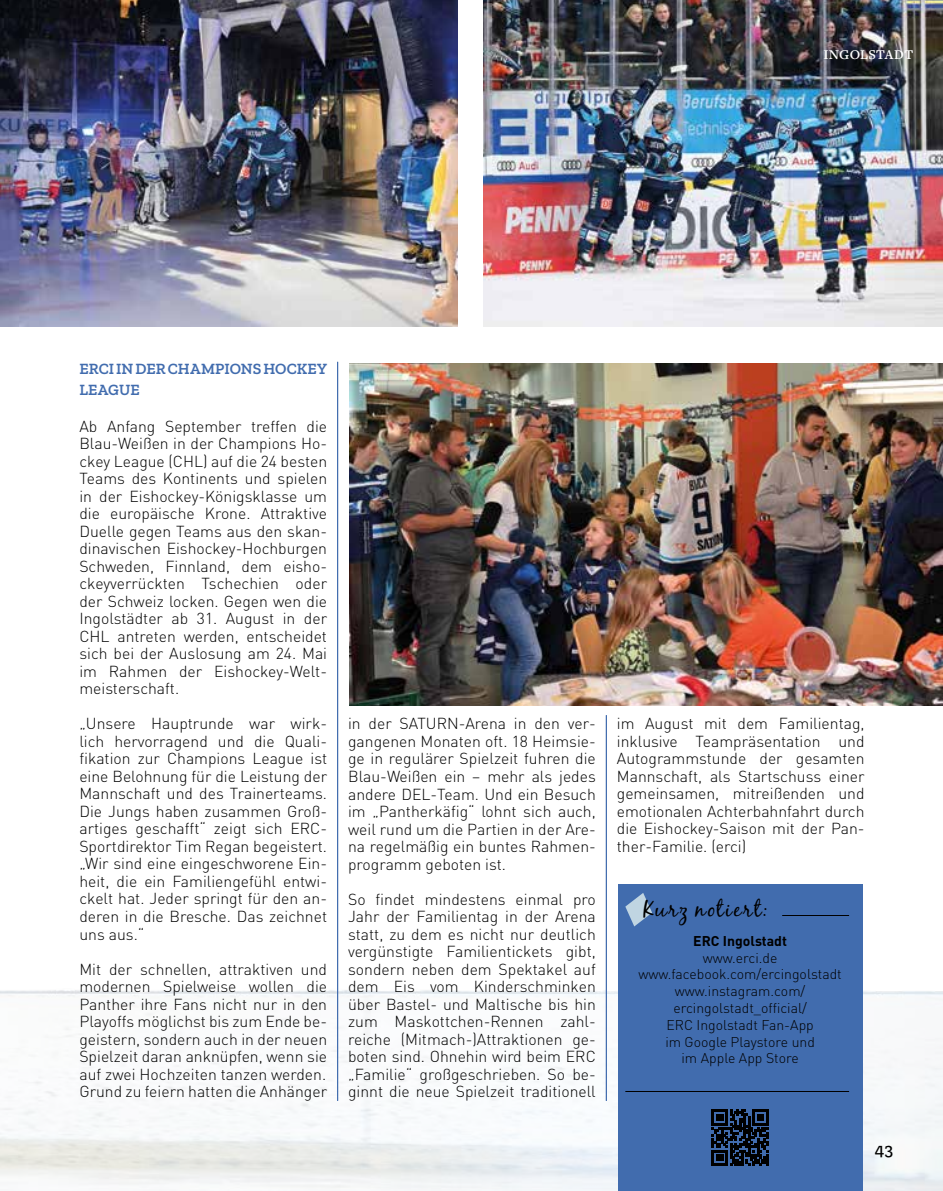
<style>
.page{position:relative;width:943px;height:1191px;background:#fff}
.page>*{position:absolute;margin:0;border:0;box-sizing:border-box;transform-origin:0 0}
.t1{font:22.75px "Black Jack";letter-spacing:.09em;color:#000}
.t2{font:500 17.5px "Zilla Slab";color:#000}
.t3{font:300 15.75px/17.5px "DIN Pro";color:#000;text-align:justify}
.t4{font:600 15.75px/21px "Zilla Slab";color:#416cae}
.t5{font:300 14px/16.8px "DIN Pro";color:#000;text-align:center}
.t6{font:700 14px "DIN Pro";color:#000}
.t7{font:600 14px "Freight Text Pro";letter-spacing:.02em;color:#fff}
</style>
<div class="page">
<img style="left:0;top:927px;width:943px;height:264px">
<div style="left:618px;top:884px;width:245px;height:307px;background:#416cae"></div>
<hr style="left:782px;top:915px;width:67px;height:1px;background:#000">
<svg style="left:625px;top:893px;width:27px;height:33px"></svg>
<svg style="left:712px;top:1109px;width:56px;height:56px"></svg>
<hr style="left:625px;top:1091px;width:224px;height:1px;background:#000">
<hr style="left:337px;top:362px;width:1px;height:738px;background:#416cae">
<hr style="left:606px;top:715px;width:1px;height:385px;background:#416cae">
<img style="left:0;top:0;width:1px;height:623px">
<img style="left:1px;top:0;width:457px;height:327px">
<img style="left:349px;top:363px;width:594px;height:342px">
<img style="left:484px;top:0;width:459px;height:327px">
<p class="t7" style="left:823px;top:46px;width:91px">INGOLSTADT</p>
<p class="t4" style="left:79px;top:358px;width:249px">ERCI IN DER CHAMPIONS HOCKEY<br>LEAGUE</p>
<p class="t3" style="left:79px;top:417px;width:249px">Ab Anfang September treffen die Blau-Weißen in der Champions Ho&shy;ckey League (CHL) auf die 24 besten Teams des Kontinents und spielen in der Eishockey-Königsklasse um die europäische Krone. Attraktive Duelle gegen Teams aus den skan&shy;dinavischen Eishockey-Hochburgen Schweden, Finnland, dem eisho&shy;ckeyverrückten Tschechien oder der Schweiz locken. Gegen wen die Ingolstädter ab 31. August in der CHL antreten werden, entscheidet sich bei der Auslosung am 24. Mai im Rahmen der Eishockey-Welt&shy;meisterschaft.</p>
<p class="t3" style="left:79px;top:714px;width:249px">„Unsere Hauptrunde war wirk&shy;lich hervorragend und die Quali&shy;fikation zur Champions League ist eine Belohnung für die Leistung der Mannschaft und des Trainerteams.<br>Die Jungs haben zusammen Groß&shy;artiges geschafft“ zeigt sich ERC-Sportdirektor Tim Regan begeistert. „Wir sind eine eingeschworene Ein&shy;heit, die ein Familiengefühl entwi&shy;ckelt hat. Jeder springt für den an&shy;deren in die Bresche. Das zeichnet uns aus.“</p>
<p class="t3" style="left:79px;top:959px;width:249px">Mit der schnellen, attraktiven und modernen Spielweise wollen die Panther ihre Fans nicht nur in den Playoffs möglichst bis zum Ende be&shy;geistern, sondern auch in der neuen Spielzeit daran anknüpfen, wenn sie auf zwei Hochzeiten tanzen werden.<br>Grund zu feiern hatten die Anhänger</p>
<p class="t3" style="left:348px;top:714px;width:249px">in der SATURN-Arena in den ver&shy;gangenen Monaten oft. 18 Heimsie&shy;ge in regulärer Spielzeit fuhren die Blau-Weißen ein – mehr als jedes andere DEL-Team. Und ein Besuch im „Pantherkäfig“ lohnt sich auch, weil rund um die Partien in der Are&shy;na regelmäßig ein buntes Rahmen&shy;programm geboten ist.</p>
<p class="t3" style="left:348px;top:889px;width:249px">So findet mindestens einmal pro Jahr der Familientag in der Arena statt, zu dem es nicht nur deutlich vergünstigte Familientickets gibt, sondern neben dem Spektakel auf dem Eis vom Kinderschminken über Bastel- und Maltische bis hin zum Maskottchen-Rennen zahl&shy;reiche (Mitmach-)Attraktionen ge&shy;boten sind. Ohnehin wird beim ERC „Familie“ großgeschrieben. So be&shy;ginnt die neue Spielzeit traditionell</p>
<p class="t3" style="left:617px;top:714px;width:249px">im August mit dem Familientag, inklusive Teampräsentation und Autogrammstunde der gesamten Mannschaft, als Startschuss einer gemeinsamen, mitreißenden und emotionalen Achterbahnfahrt durch die Eishockey-Saison mit der Pan&shy;ther-Familie. (erci)</p>
<h1 class="t1" style="left:643px;top:894px;width:126px">Kurz notiert:</h1>
<p class="t6" style="left:693px;top:931px;width:95px">ERC Ingolstadt</p>
<p class="t5" style="left:638px;top:948px;width:205px">www.erci.de www.facebook.com/ercingolstadt www.instagram.com/ ercingolstadt_official/<br>ERC Ingolstadt Fan-App<br>im Google Playstore und<br>im Apple App Store</p>
<p class="t2" style="left:874px;top:1139px;width:20px">43</p>
</div>
